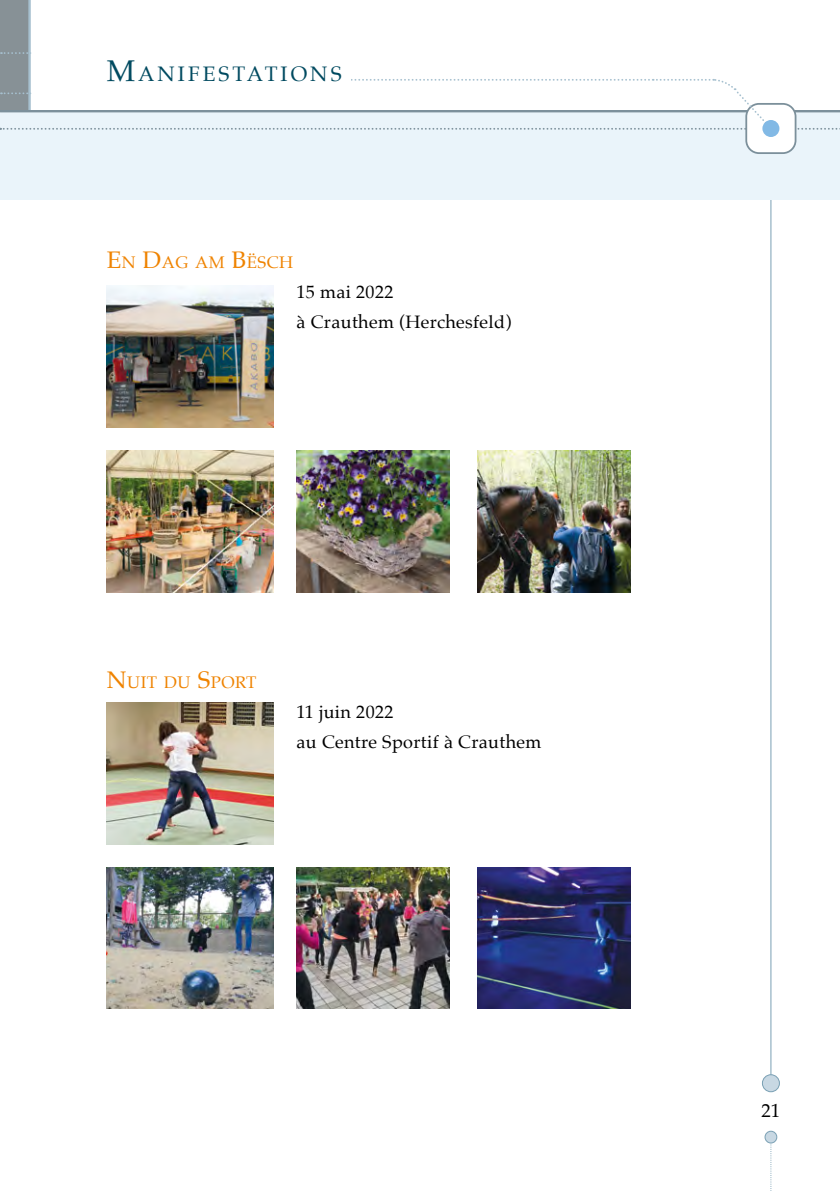
<style>
.page{position:relative;width:840px;height:1191px;background:#fff}
.page>*{position:absolute;margin:0;border:0;box-sizing:border-box;transform-origin:0 0}
.t1{font:21px "Palatino";letter-spacing:.145em;color:#004a60}
.t2{font:18.8px "Palatino";color:#000}
.t3{font:18px/30px "Palatino";letter-spacing:.02em;color:#000}
.t4{font:16.8px "Palatino";letter-spacing:.03em;color:#ef8300}
.s1{font-size:30px}
.s2{font-size:24px}
</style>
<div class="page">
<hr style="left:770px;top:179px;width:1px;height:902px;background:#7aa0b4">
<div style="left:0;top:0;width:839px;height:200px;background:#eaf4fa"></div>
<div style="left:0;top:0;width:839px;height:111px;background:#fff"></div>
<div style="left:0;top:0;width:30px;height:111px;background:#879196"></div>
<svg style="left:1px;top:52px;width:27px;height:2px"></svg>
<svg style="left:770px;top:1143px;width:1px;height:48px"></svg>
<div style="left:764px;top:1131px;width:12px;height:12px;background:#c8d8e3;border-radius:50%"></div>
<div style="left:764px;top:1130px;width:12px;height:13px;border:1px solid #7aa0b4;border-radius:50%"></div>
<div style="left:762px;top:1074px;width:17px;height:17px;background:#c8d8e3;border-radius:50%"></div>
<div style="left:761px;top:1074px;width:18px;height:18px;border:1px solid #7aa0b4;border-radius:50%"></div>
<hr style="left:28px;top:0;width:3px;height:111px;background:#a6c0cf">
<div style="left:745px;top:104px;width:50px;height:49px;background:#fff;border-radius:13px"></div>
<div style="left:745px;top:103px;width:51px;height:51px;border:2px solid #7c909b;border-radius:13px"></div>
<svg style="left:0;top:78px;width:840px;height:52px"></svg>
<div style="left:762px;top:120px;width:17px;height:17px;background:#82b9e5;border-radius:50%"></div>
<div style="left:147px;top:59px;width:203px;height:32px;background:#fff"></div>
<img style="left:107px;top:702px;width:167px;height:142px">
<img style="left:107px;top:867px;width:167px;height:142px">
<img style="left:477px;top:867px;width:153px;height:142px">
<img style="left:107px;top:286px;width:167px;height:141px">
<img style="left:477px;top:450px;width:153px;height:142px">
<img style="left:296px;top:450px;width:153px;height:142px">
<img style="left:107px;top:450px;width:167px;height:142px">
<img style="left:296px;top:867px;width:153px;height:142px">
<p class="t1" style="left:107px;top:56px;width:236px"><span class="s1">M</span>ANIFESTATIONS</p>
<p class="t4" style="left:107px;top:248px;width:188px"><span class="s2">E</span>N <span class="s2">D</span>AG AM <span class="s2">B</span>ËSCH</p>
<p class="t3" style="left:296px;top:277px;width:216px">15 mai 2022<br>à Crauthem (Herchesfeld)</p>
<p class="t4" style="left:107px;top:668px;width:151px"><span class="s2">N</span>UIT DU <span class="s2">S</span>PORT</p>
<p class="t3" style="left:296px;top:697px;width:246px">11 juin 2022<br>au Centre Sportif à Crauthem</p>
<p class="t2" style="left:761px;top:1094px;width:20px">21</p>
</div>
